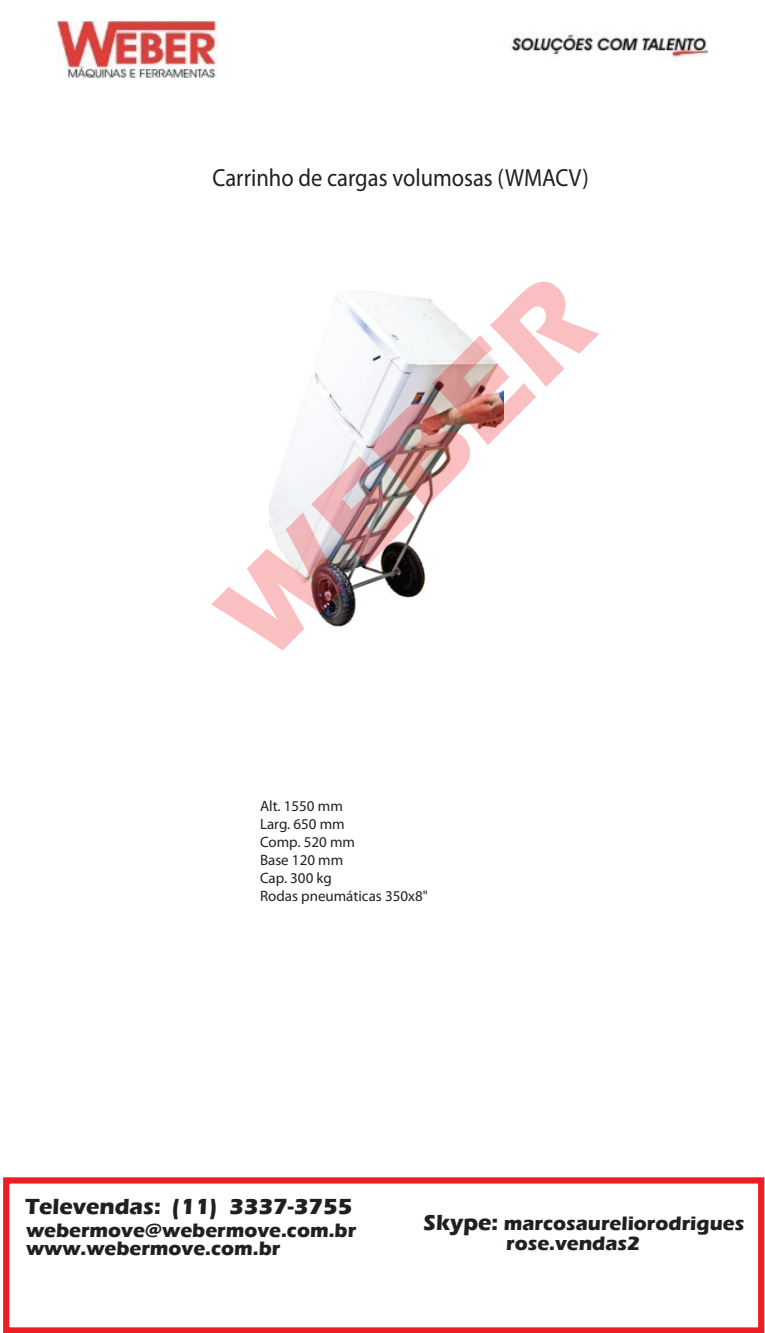
<style>
.page{position:relative;width:765px;height:1333px;background:#fff}
.page>*{position:absolute;margin:0;border:0;box-sizing:border-box;transform-origin:0 0}
.t1{font:700 125px "Eras ITC";color:rgb(238 29 35/.28)}
.t2{font:24.75px "Myriad Pro";color:#231f20;scale:.91 1}
.t3{font:700 22.5px "Eras ITC";color:#231f20}
.t4{font:700 20px/18.6px "Eras ITC";color:#231f20}
.t5{font:15px/18px "Myriad Pro";color:#231f20}
.s1{font-size:22.5px}
</style>
<div class="page">
<img style="left:269px;top:290px;width:234px;height:337px">
<div style="left:3px;top:1177px;width:761px;height:155px;border:6px solid #ee1d23"></div>
<img style="left:58px;top:21px;width:649px;height:57px">
<p class="t2" style="left:212px;top:163px;width:415px">Carrinho de cargas volumosas (WMACV)</p>
<h1 class="t1" style="left:186px;top:586px;width:478px;rotate:-45deg">WEBER</h1>
<p class="t5" style="left:260px;top:797px;width:169px">Alt. 1550 mm<br>Larg. 650 mm<br>Comp. 520 mm<br>Base 120 mm<br>Cap. 300 kg<br>Rodas pneumáticas 350x8"</p>
<p class="t3" style="left:25px;top:1193px;width:329px">Televendas: (11) 3337-3755</p>
<p class="t4" style="left:26px;top:1220px;width:332px">webermove@webermove.com.br www.webermove.com.br</p>
<p class="t4" style="left:506px;top:1212px;width:240px;line-height:20.4px;text-indent:-83px"><span class="s1">Skype:</span> marcosaureliorodrigues rose.vendas2</p>
</div>
